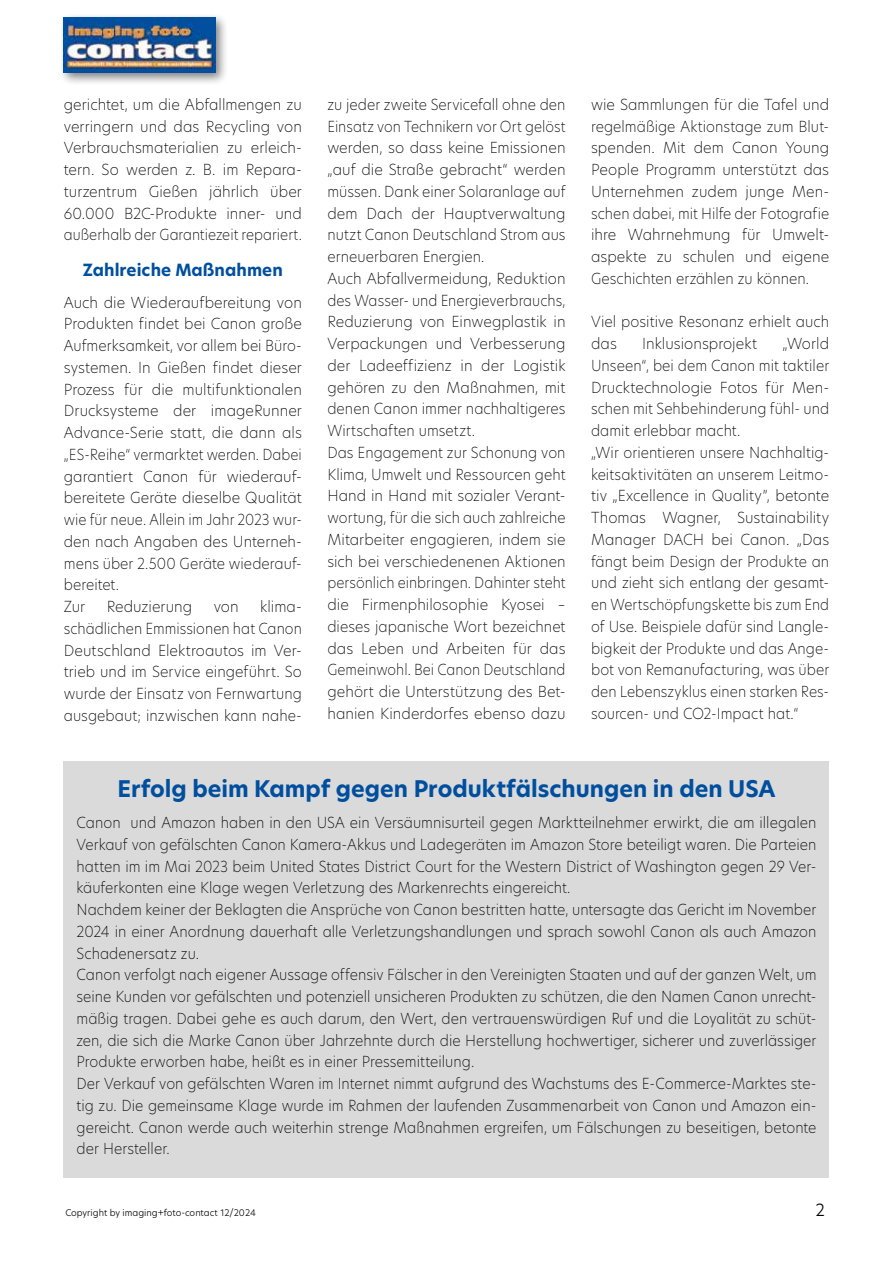
<style>
.page{position:relative;width:893px;height:1263px;background:#fff}
.page>*{position:absolute;margin:0;border:0;box-sizing:border-box;transform-origin:0 0}
.t1{font:700 22.5px "New Hero";color:#004f9f}
.t2{font:700 16.5px "New Hero";letter-spacing:.005em;color:#004f9f}
.t3{font:300 16.5px "New Hero";color:#000}
.t4{font:200 15px/21.8px "New Hero";letter-spacing:.005em;color:#000;scale:.95 1}
.t5{font:200 15px/21.8px "New Hero";letter-spacing:.005em;color:#000;text-align:justify}
.t6{font:200 15px/21.8px "New Hero";letter-spacing:.005em;color:#000;scale:.96 1}
.t7{font:300 9px "New Hero";color:#000}
</style>
<div class="page">
<div style="left:64px;top:762px;width:765px;height:416px;background:#dadada"></div>
<div style="left:59px;top:12px;width:170px;height:74px;background:#000;opacity:.5"></div>
<img style="left:64px;top:17px;width:152px;height:56px">
<p class="t5" style="left:64px;top:93px;width:240px">gerichtet, um die Abfallmengen zu verringern und das Recycling von Verbrauchsmaterialien zu erleich&shy;tern. So werden z. B. im Repara&shy;turzentrum Gießen jährlich über 60.000 B2C- Produkte inner- und außerhalb der Garantiezeit repariert.</p>
<p class="t2" style="left:83px;top:259px;width:201px">Zahlreiche Maßnahmen</p>
<p class="t5" style="left:64px;top:291px;width:240px;text-align:left">Auch die Wiederaufbereitung von<br>Produkten findet bei Canon große<br>Aufmerksamkeit, vor allem bei Büro&shy;systemen. In Gießen findet dieser<br>Prozess für die multifunktionalen<br>Drucksysteme der imageRunner<br>Advance-Serie statt, die dann als „ES- Reihe“ vermarktet werden. Dabei garantiert Canon für wiederauf&shy;bereitete Geräte dieselbe Qualität wie für neue. Allein im Jahr 2023 wur&shy;den nach Angaben des Unterneh&shy;mens über 2.500 Geräte wiederauf&shy;bereitet.<br>Zur</p>
<p class="t5" style="left:64px;top:595px;width:240px;text-indent:196px">klima&shy;schädlichen Emmissionen hat Canon Deutschland Elektroautos im Ver&shy;trieb und im Service eingeführt. So wurde der Einsatz von Fernwartung ausgebaut; inzwischen kann nahe-</p>
<p class="t5" style="left:107px;top:595px;width:87px">Reduzierung</p>
<p class="t5" style="left:214px;top:595px;width:26px">von</p>
<p class="t4" style="left:327px;top:93px;width:252px">zu jeder zweite Servicefall ohne den Einsatz von Technikern vor Ort gelöst werden, so dass keine Emissionen „auf die Straße gebracht“ werden müssen. Dank einer Solaranlage auf dem Dach der Hauptverwaltung nutzt Canon Deutschland Strom aus erneuerbaren Energien.<br>Auch Abfallvermeidung, Reduktion des Wasser- und Energieverbrauchs, Reduzierung von Einwegplastik in Verpackungen und Verbesserung der Ladeeffizienz in der Logistik gehören zu den Maßnahmen, mit denen Canon immer nachhaltigeres Wirtschaften umsetzt.<br>Das Engagement zur Schonung von Klima, Umwelt und Ressourcen geht Hand in Hand mit sozialer Verant&shy;wortung, für die sich auch zahlreiche Mitarbeiter engagieren, indem sie sich bei verschiedenenen Aktionen persönlich einbringen. Dahinter steht die Firmenphilosophie Kyosei – dieses japanische Wort bezeichnet das Leben und Arbeiten für das Gemeinwohl. Bei Canon Deutschland gehört die Unterstützung des Bet&shy;hanien Kinderdorfes ebenso dazu</p>
<p class="t5" style="left:591px;top:93px;width:240px">wie Sammlungen für die Tafel und regelmäßige Aktionstage zum Blut&shy;spenden. Mit dem Canon Young People Programm unterstützt das Unternehmen zudem junge Men&shy;schen dabei, mit Hilfe der Fotografie ihre Wahrnehmung für Umwelt&shy;aspekte zu schulen und eigene Geschichten erzählen zu können.</p>
<p class="t6" style="left:591px;top:310px;width:250px">Viel positive Resonanz erhielt auch das</p>
<p class="t5" style="left:591px;top:332px;width:240px;text-align:left;text-indent:191px">„World<br>Unseen“, bei dem Canon mit taktiler<br>Drucktechnologie Fotos für Men&shy;schen mit Sehbehinderung fühl- und damit erlebbar macht.<br>„Wir orientieren unsere Nachhaltig&shy;keitsaktivitäten an unserem Leitmo&shy;tiv „Excellence in Quality”, betonte<br>Thomas Wagner, Sustainability<br>Manager DACH bei Canon. „Das fängt beim Design der Produkte an und zieht sich entlang der gesamt&shy;en Wertschöpfungskette bis zum End of Use. Beispiele dafür sind Langle&shy;bigkeit der Produkte und das Ange&shy;bot von Remanufacturing, was über den Lebenszyklus einen starken Res&shy;sourcen- und CO2- Impact hat.“</p>
<p class="t5" style="left:642px;top:332px;width:117px">Inklusionsprojekt</p>
<h1 class="t1" style="left:117px;top:773px;width:659px">Erfolg beim Kampf gegen Produktfälschungen in den USA</h1>
<p class="t4" style="left:77px;top:811px;width:780px">Canon und Amazon haben in den USA ein Versäumnisurteil gegen Marktteilnehmer erwirkt, die am illegalen Verkauf von gefälschten Canon Kamera-Akkus und Ladegeräten im Amazon Store beteiligt waren. Die Parteien hatten im im Mai 2023 beim United States District Court for the Western District of Washington gegen 29 Ver&shy;käuferkonten eine Klage wegen Verletzung des Markenrechts eingereicht.<br>Nachdem keiner der Beklagten die Ansprüche von Canon bestritten hatte, untersagte das Gericht im November 2024 in einer Anordnung dauerhaft alle Verletzungshandlungen und sprach sowohl Canon als auch Amazon Schadenersatz zu.<br>Canon verfolgt nach eigener Aussage offensiv Fälscher in den Vereinigten Staaten und auf der ganzen Welt, um seine Kunden vor gefälschten und potenziell unsicheren Produkten zu schützen, die den Namen Canon unrecht&shy;mäßig tragen. Dabei gehe es auch darum, den Wert, den vertrauenswürdigen Ruf und die Loyalität zu schüt&shy;zen, die sich die Marke Canon über Jahrzehnte durch die Herstellung hochwertiger, sicherer und zuverlässiger Produkte erworben habe, heißt es in einer Pressemitteilung.<br>Der Verkauf von gefälschten Waren im Internet nimmt aufgrund des Wachstums des E-Commerce-Marktes ste&shy;tig zu. Die gemeinsame Klage wurde im Rahmen der laufenden Zusammenarbeit von Canon und Amazon ein&shy;gereicht. Canon werde auch weiterhin strenge Maßnahmen ergreifen, um Fälschungen zu beseitigen, betonte der Hersteller.</p>
<p class="t7" style="left:65px;top:1206px;width:192px">Copyright by imaging+foto-contact 12/2024</p>
<p class="t3" style="left:816px;top:1199px;width:11px">2</p>
</div>
